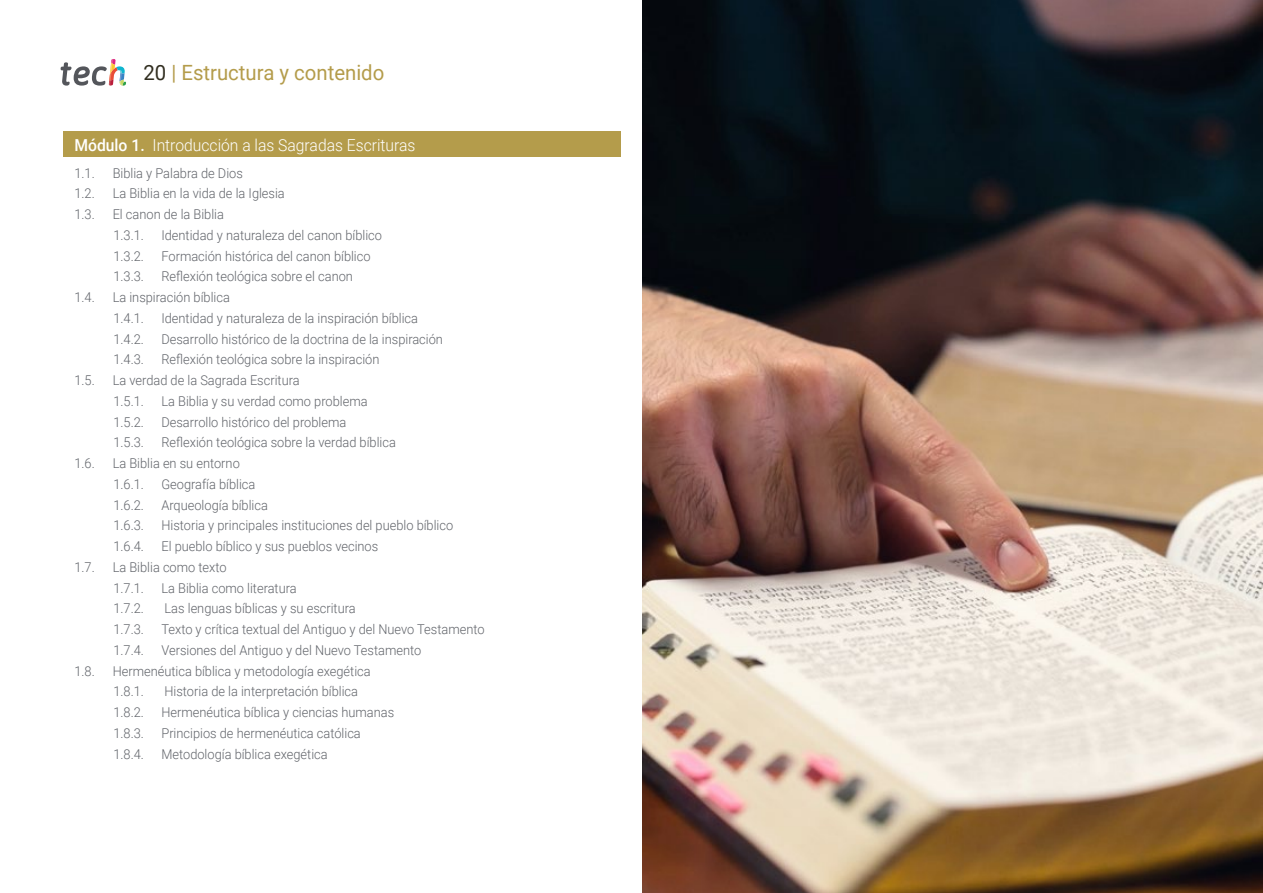
<style>
.page{position:relative;width:1263px;height:893px;background:#fff}
.page>*{position:absolute;margin:0;border:0;box-sizing:border-box;transform-origin:0 0}
.t1{font:21px "Roboto";color:#b49c4b}
.t2{font:300 16.5px "Roboto";color:#fff;scale:.95 1}
.t3{font:300 13.5px/20.7px "Roboto";color:#61646a;scale:.95 1}
.s1{color:#312e20}
.s2{font-weight:500}
</style>
<div class="page">
<svg style="left:61px;top:59px;width:65px;height:27px"></svg>
<img style="left:642px;top:0;width:621px;height:893px">
<div style="left:63px;top:132px;width:558px;height:25px;background:#b49c4b"></div>
<h1 class="t1" style="left:144px;top:57px;width:242px"><span class="s1">20</span> | Estructura y contenido</h1>
<p class="t2" style="left:74px;top:133px;width:361px"><span class="s2">Módulo 1.</span> Introducción a las Sagradas Escrituras</p>
<p class="t3" style="left:74px;top:162px;width:23px">1.1.</p>
<p class="t3" style="left:113px;top:162px;width:139px">Biblia y Palabra de Dios</p>
<p class="t3" style="left:74px;top:183px;width:23px">1.2.</p>
<p class="t3" style="left:113px;top:183px;width:183px">La Biblia en la vida de la Iglesia</p>
<p class="t3" style="left:74px;top:203px;width:23px">1.3.</p>
<p class="t3" style="left:113px;top:203px;width:119px">El canon de la Biblia<br>1.3.1.</p>
<p class="t3" style="left:161px;top:224px;width:234px">Identidad y naturaleza del canon bíblico</p>
<p class="t3" style="left:113px;top:245px;width:34px">1.3.2.</p>
<p class="t3" style="left:161px;top:245px;width:222px">Formación histórica del canon bíblico</p>
<p class="t3" style="left:113px;top:266px;width:34px">1.3.3.</p>
<p class="t3" style="left:161px;top:266px;width:203px">Reflexión teológica sobre el canon</p>
<p class="t3" style="left:74px;top:286px;width:23px">1.4.</p>
<p class="t3" style="left:113px;top:286px;width:125px">La inspiración bíblica<br>1.4.1.</p>
<p class="t3" style="left:161px;top:307px;width:272px">Identidad y naturaleza de la inspiración bíblica</p>
<p class="t3" style="left:113px;top:328px;width:34px">1.4.2.</p>
<p class="t3" style="left:161px;top:328px;width:298px">Desarrollo histórico de la doctrina de la inspiración</p>
<p class="t3" style="left:113px;top:349px;width:34px">1.4.3.</p>
<p class="t3" style="left:161px;top:349px;width:231px">Reflexión teológica sobre la inspiración</p>
<p class="t3" style="left:74px;top:369px;width:23px">1.5.</p>
<p class="t3" style="left:113px;top:369px;width:198px">La verdad de la Sagrada Escritura<br>1.5.1.</p>
<p class="t3" style="left:161px;top:390px;width:218px">La Biblia y su verdad como problema</p>
<p class="t3" style="left:113px;top:411px;width:34px">1.5.2.</p>
<p class="t3" style="left:161px;top:411px;width:196px">Desarrollo histórico del problema</p>
<p class="t3" style="left:113px;top:432px;width:34px">1.5.3.</p>
<p class="t3" style="left:161px;top:432px;width:248px">Reflexión teológica sobre la verdad bíblica</p>
<p class="t3" style="left:74px;top:452px;width:23px">1.6.</p>
<p class="t3" style="left:113px;top:452px;width:135px">La Biblia en su entorno<br>1.6.1.</p>
<p class="t3" style="left:161px;top:473px;width:100px">Geografía bíblica</p>
<p class="t3" style="left:113px;top:494px;width:34px">1.6.2.</p>
<p class="t3" style="left:161px;top:494px;width:114px">Arqueología bíblica</p>
<p class="t3" style="left:113px;top:515px;width:34px">1.6.3.</p>
<p class="t3" style="left:161px;top:515px;width:309px">Historia y principales instituciones del pueblo bíblico</p>
<p class="t3" style="left:113px;top:535px;width:34px">1.6.4.</p>
<p class="t3" style="left:161px;top:535px;width:230px">El pueblo bíblico y sus pueblos vecinos</p>
<p class="t3" style="left:74px;top:556px;width:23px">1.7.</p>
<p class="t3" style="left:113px;top:556px;width:121px">La Biblia como texto<br>1.7.1.</p>
<p class="t3" style="left:161px;top:577px;width:144px">La Biblia como literatura</p>
<p class="t3" style="left:113px;top:598px;width:34px">1.7.2.</p>
<p class="t3" style="left:165px;top:598px;width:203px">Las lenguas bíblicas y su escritura</p>
<p class="t3" style="left:113px;top:618px;width:34px">1.7.3.</p>
<p class="t3" style="left:161px;top:618px;width:342px">Texto y crítica textual del Antiguo y del Nuevo Testamento</p>
<p class="t3" style="left:113px;top:639px;width:34px">1.7.4.</p>
<p class="t3" style="left:161px;top:639px;width:275px">Versiones del Antiguo y del Nuevo Testamento</p>
<p class="t3" style="left:74px;top:660px;width:23px">1.8.</p>
<p class="t3" style="left:113px;top:660px;width:273px">Hermenéutica bíblica y metodología exegética<br>1.8.1.</p>
<p class="t3" style="left:165px;top:681px;width:205px">Historia de la interpretación bíblica</p>
<p class="t3" style="left:113px;top:701px;width:34px">1.8.2.</p>
<p class="t3" style="left:161px;top:701px;width:247px">Hermenéutica bíblica y ciencias humanas</p>
<p class="t3" style="left:113px;top:722px;width:34px">1.8.3.</p>
<p class="t3" style="left:161px;top:722px;width:211px">Principios de hermenéutica católica</p>
<p class="t3" style="left:113px;top:743px;width:34px">1.8.4.</p>
<p class="t3" style="left:161px;top:743px;width:176px">Metodología bíblica exegética</p>
</div>
